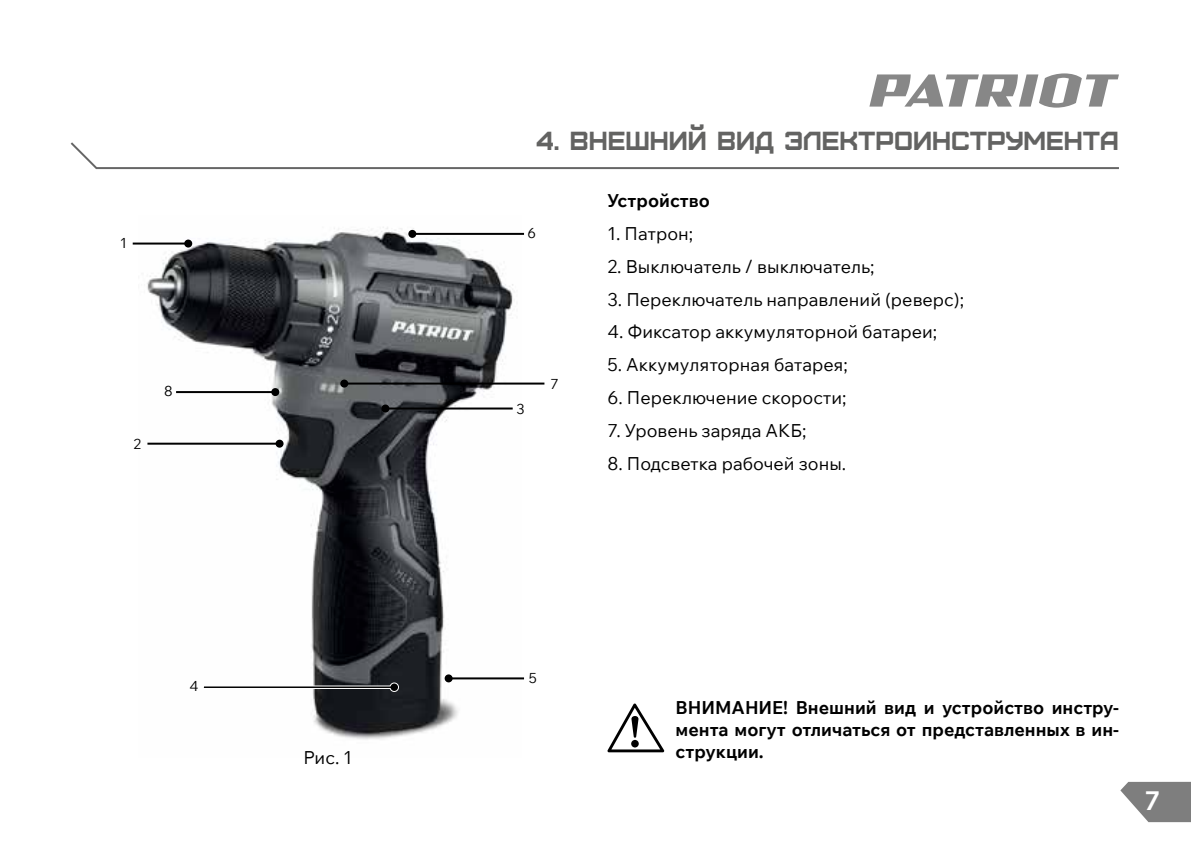
<style>
.page{position:relative;width:1191px;height:842px;background:#fff}
.page>*{position:absolute;margin:0;border:0;box-sizing:border-box;transform-origin:0 0}
.t1{font:26px "Furore";color:#636362}
.t2{font:700 26px "Wix Madefor Text";color:#fff}
.t3{font:18px "Wix Madefor Text";color:#000}
.t4{font:700 18px/21.6px "Wix Madefor Text";color:#000;text-align:justify}
.t5{font:14px "Wix Madefor Text";color:#000}
</style>
<div class="page">
<svg style="left:869px;top:73px;width:250px;height:35px"></svg>
<svg style="left:70px;top:142px;width:1049px;height:28px"></svg>
<svg style="left:1120px;top:782px;width:71px;height:40px"></svg>
<img style="left:138px;top:227px;width:384px;height:513px">
<hr style="left:133px;top:243px;width:55px;height:2px;background:#000">
<div style="left:184px;top:240px;width:8px;height:8px;background:#000;border-radius:50%"></div>
<hr style="left:147px;top:443px;width:132px;height:2px;background:#000">
<div style="left:275px;top:440px;width:8px;height:8px;background:#000;border-radius:50%"></div>
<hr style="left:385px;top:407px;width:128px;height:2px;background:#000">
<div style="left:381px;top:404px;width:8px;height:8px;background:#000;border-radius:50%"></div>
<hr style="left:448px;top:677px;width:76px;height:2px;background:#000">
<div style="left:444px;top:674px;width:8px;height:8px;background:#000;border-radius:50%"></div>
<svg style="left:607px;top:703px;width:57px;height:49px"></svg>
<hr style="left:412px;top:233px;width:112px;height:2px;background:#000">
<div style="left:408px;top:230px;width:8px;height:8px;background:#000;border-radius:50%"></div>
<hr style="left:176px;top:391px;width:99px;height:2px;background:#000">
<div style="left:271px;top:388px;width:8px;height:8px;background:#000;border-radius:50%"></div>
<hr style="left:344px;top:383px;width:200px;height:2px;background:#000">
<div style="left:340px;top:380px;width:8px;height:8px;background:#000;border-radius:50%"></div>
<svg style="left:203px;top:682px;width:196px;height:10px"></svg>
<p class="t5" style="left:120px;top:232px;width:8px">1</p>
<p class="t5" style="left:133px;top:433px;width:9px">2</p>
<p class="t5" style="left:164px;top:381px;width:10px">8</p>
<p class="t5" style="left:189px;top:676px;width:10px">4</p>
<p class="t3" style="left:303px;top:744px;width:50px">Рис. 1</p>
<h1 class="t1" style="left:537px;top:125px;width:583px">4. ВНЕШНИЙ ВИД ЭЛЕКТРОИНСТРУМЕНТА</h1>
<p class="t5" style="left:527px;top:223px;width:10px">6</p>
<p class="t5" style="left:516px;top:398px;width:10px">3</p>
<p class="t5" style="left:550px;top:373px;width:10px">7</p>
<p class="t4" style="left:607px;top:188px;width:104px">Устройство</p>
<p class="t3" style="left:607px;top:220px;width:87px">1. Патрон;</p>
<p class="t3" style="left:607px;top:253px;width:268px">2. Выключатель / выключатель;</p>
<p class="t3" style="left:607px;top:286px;width:358px">3. Переключатель направлений (реверс);</p>
<p class="t3" style="left:607px;top:318px;width:331px">4. Фиксатор аккумуляторной батареи;</p>
<p class="t3" style="left:607px;top:351px;width:242px">5. Аккумуляторная батарея;</p>
<p class="t3" style="left:607px;top:384px;width:241px">6. Переключение скорости;</p>
<p class="t3" style="left:607px;top:417px;width:201px">7. Уровень заряда АКБ;</p>
<p class="t3" style="left:607px;top:450px;width:240px">8. Подсветка рабочей зоны.</p>
<p class="t5" style="left:529px;top:668px;width:10px">5</p>
<p class="t4" style="left:675px;top:696px;width:445px">ВНИМАНИЕ! Внешний вид и устройство инстру&shy;мента могут отличаться от представленных в ин&shy;струкции.</p>
<h1 class="t2" style="left:1144px;top:780px;width:17px">7</h1>
</div>
